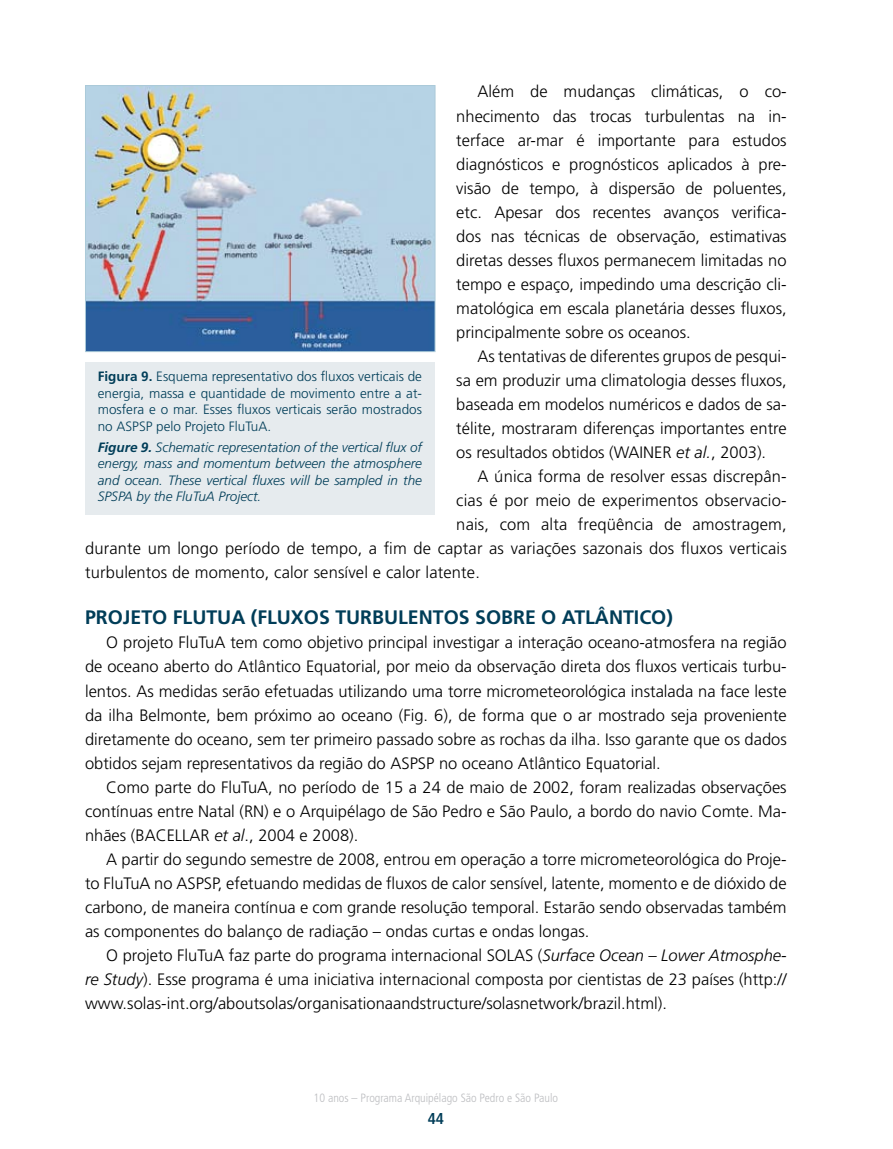
<style>
.page{position:relative;width:893px;height:1149px;background:#fff}
.page>*{position:absolute;margin:0;border:0;box-sizing:border-box;transform-origin:0 0}
.t1{font:700 19.5px "Frutiger";color:#003d58}
.t2{font:300 16.5px/24px "Frutiger";color:#000;text-align:justify}
.t3{font:700 condensed 15.75px "Frutiger";color:#003d58}
.t4{font:300 13.5px/16.5px "Frutiger";color:#003d58;text-align:justify}
.t5{font:italic 300 13.5px/16.5px "Frutiger";color:#003d58;text-align:justify}
.t6{font:300 condensed 12px "Frutiger";color:#bcbdc0}
.s1{font-style:italic}
.s2{font-weight:700}
</style>
<div class="page">
<img style="left:87px;top:87px;width:346px;height:263px">
<div style="left:85px;top:85px;width:350px;height:267px;border:1px solid #abcad9"></div>
<div style="left:85px;top:362px;width:350px;height:152px;background:#e6ebee"></div>
<p class="t2" style="left:456px;top:80px;width:332px;text-indent:21px">Além de mudanças climáticas, o co&shy;nhecimento das trocas turbulentas na in&shy;terface ar-mar é importante para estudos diagnósticos e prognósticos aplicados à pre&shy;visão de tempo, à dispersão de poluentes, etc. Apesar dos recentes avanços verifica&shy;dos nas técnicas de observação, estimativas diretas desses fluxos permanecem limitadas no tempo e espaço, impedindo uma descrição cli&shy;matológica em escala planetária desses fluxos, principalmente sobre os oceanos.</p>
<p class="t2" style="left:456px;top:344px;width:332px;text-indent:21px">As tentativas de diferentes grupos de pesqui&shy;sa em produzir uma climatologia desses fluxos, baseada em modelos numéricos e dados de sa&shy;télite, mostraram diferenças importantes entre os resultados obtidos (WAINER <span class="s1">et al.</span>, 2003).</p>
<p class="t2" style="left:478px;top:464px;width:311px">A única forma de resolver essas discrepân-</p>
<p class="t2" style="left:456px;top:488px;width:332px">cias é por meio de experimentos observacio-</p>
<p class="t2" style="left:456px;top:512px;width:332px">nais, com alta freqüência de amostragem,</p>
<p class="t2" style="left:85px;top:536px;width:703px">durante um longo período de tempo, a fim de captar as variações sazonais dos fluxos verticais</p>
<p class="t2" style="left:85px;top:560px;width:396px">turbulentos de momento, calor sensível e calor latente.</p>
<p class="t1" style="left:85px;top:606px;width:24px">PROJETO</p>
<p class="t1" style="left:173px;top:606px;width:225px">FLUTUA (FLUXOS TURBULENTOS</p>
<p class="t1" style="left:475px;top:606px;width:146px">SO BRE O ATLÂNTICO</p>
<p class="t1" style="left:666px;top:606px;width:8px">)</p>
<p class="t2" style="left:85px;top:630px;width:703px;text-indent:21px">O projeto FluTuA tem como objetivo principal investigar a interação oceano-atmosfera na região de oceano aberto do Atlântico Equatorial, por meio da observação direta dos fluxos verticais turbu&shy;lentos. As medidas serão efetuadas utilizando uma torre micrometeorológica instalada na face leste da ilha Belmonte, bem próximo ao oceano (Fig. 6), de forma que o ar mostrado seja proveniente diretamente do oceano, sem ter primeiro passado sobre as rochas da ilha. Isso garante que os dados obtidos sejam representativos da região do ASPSP no oceano Atlântico Equatorial.</p>
<p class="t2" style="left:85px;top:775px;width:703px;text-indent:21px">Como parte do FluTuA, no período de 15 a 24 de maio de 2002, foram realizadas observações contínuas entre Natal (RN) e o Arquipélago de São Pedro e São Paulo, a bordo do navio Comte. Ma&shy;nhães (BACELLAR <span class="s1">et al</span>., 2004 e 2008).</p>
<p class="t2" style="left:85px;top:847px;width:703px;text-indent:21px">A partir do segundo semestre de 2008, entrou em operação a torre micrometeorológica do Proje&shy;to FluTuA no ASPSP, efetuando medidas de fluxos de calor sensível, latente, momento e de dióxido de carbono, de maneira contínua e com grande resolução temporal. Estarão sendo observadas também as componentes do balanço de radiação – ondas curtas e ondas longas.</p>
<p class="t2" style="left:85px;top:943px;width:703px;text-indent:21px">O projeto FluTuA faz parte do programa internacional SOLAS (<span class="s1">Surface Ocean – Lower Atmosphe&shy;re Study</span>). Esse programa é uma iniciativa internacional composta por cientistas de 23 países (http:// www.solas-int.org/aboutsolas/organisationaandstructure/solasnetwork/brazil.html).</p>
<p class="t4" style="left:98px;top:368px;width:326px"><span class="s2">FIGURA 9.</span> Esquema representativo dos fluxos verticais de energia, massa e quantidade de movimento entre a at&shy;mosfera e o mar. Esses fluxos verticais serão mostrados no ASPSP pelo Projeto FluTuA.</p>
<p class="t5" style="left:98px;top:439px;width:326px"><span class="s2">Figure 9.</span> Schematic representation of the vertical flux of energy, mass and momentum between the atmosphere and ocean. These vertical fluxes will be sampled in the SPSPA by the FluTuA Project.</p>
<p class="t6" style="left:314px;top:1090px;width:246px">10 anos – Programa Arquipélago São Pedro e São Paulo</p>
<p class="t3" style="left:428px;top:1108px;width:18px">44</p>
</div>
